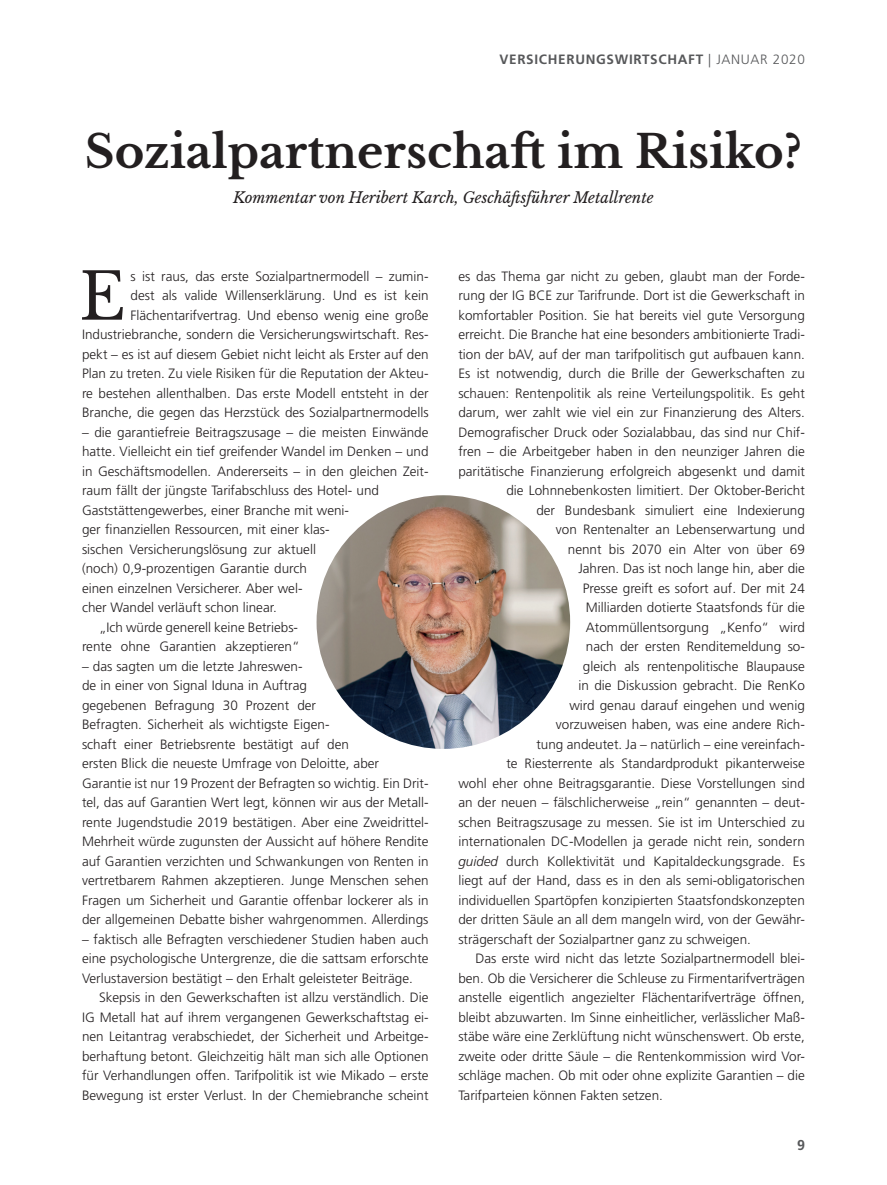
<style>
.page{position:relative;width:887px;height:1185px;background:#fff}
.page>*{position:absolute;margin:0;border:0;box-sizing:border-box;transform-origin:0 0}
.t1{font:64.2px "Libre Baskerville";color:#231f20}
.t2{font:700 45px "Libre Baskerville";color:#231f20}
.t3{font:italic 15px "Libre Baskerville";color:#231f20}
.t4{font:700 14.25px "Frutiger LT Pro";color:#57585a}
.t5{font:300 13.5px/19.5px "Frutiger LT Pro";color:#231f20;text-align:justify}
.t6{font:700 13.5px "Frutiger LT Pro";letter-spacing:.05em;color:#57585a}
.s1{font-weight:300}
.s2{font-style:italic}
</style>
<div class="page">
<img style="left:317px;top:495px;width:253px;height:254px;border-radius:127px">
<p class="t6" style="left:499px;top:51px;width:307px">VERSICHERUNGSWIRTSCHAFT <span class="s1">| JANUAR 2020</span></p>
<h2 class="t2" style="left:85px;top:124px;width:718px">Sozialpartnerschaft im Risiko?</h2>
<p class="t3" style="left:233px;top:188px;width:422px">Kommentar von Heribert Karch, Geschäftsführer Metallrente</p>
<h1 class="t1" style="left:79px;top:257px;width:48px">E</h1>
<p class="t5" style="left:82px;top:266px;width:348px;text-align:right">s ist raus, das erste Sozialpartnermodell – zumin-<br>dest als valide Willenserklärung. Und es ist kein Flächentarifvertrag. Und ebenso wenig eine große Industriebranche, sondern die Versicherungswirtschaft. Res&shy;pekt – es ist auf diesem Gebiet nicht leicht als Erster auf den Plan zu treten. Zu viele Risiken für die Reputation der Akteu&shy;re bestehen allenthalben. Das erste Modell entsteht in der Branche, die gegen das Herzstück des Sozialpartnermodells</p>
<p class="t5" style="left:82px;top:422px;width:348px">– die garantiefreie Beitragszusage – die meisten Einwände</p>
<p class="t5" style="left:82px;top:442px;width:348px">hatte. Vielleicht ein tief greifender Wandel im Denken – und</p>
<p class="t5" style="left:82px;top:461px;width:348px">in Geschäftsmodellen. Andererseits – in den gleichen Zeit-</p>
<p class="t5" style="left:82px;top:481px;width:299px">raum fällt der jüngste Tarifabschluss des Hotel- und</p>
<p class="t5" style="left:82px;top:500px;width:269px">Gaststättengewerbes, einer Branche mit weni-</p>
<p class="t5" style="left:82px;top:520px;width:249px">ger finanziellen Ressourcen, mit einer klas-</p>
<p class="t5" style="left:82px;top:539px;width:235px">sischen Versicherungslösung zur aktuell</p>
<p class="t5" style="left:82px;top:559px;width:227px">(noch) 0,9-prozentigen Garantie durch</p>
<p class="t5" style="left:82px;top:578px;width:222px">einen einzelnen Versicherer. Aber wel-</p>
<p class="t5" style="left:82px;top:598px;width:196px">cher Wandel verläuft schon linear.</p>
<p class="t5" style="left:99px;top:617px;width:201px">„Ich würde generell keine Betriebs-</p>
<p class="t5" style="left:82px;top:637px;width:219px">rente ohne Garantien akzeptieren“</p>
<p class="t5" style="left:82px;top:656px;width:348px;text-align:left">– das sagten um die letzte Jahreswen-<br>de in einer von Signal Iduna in Auftrag<br>gegebenen Befragung 30 Prozent der<br>Befragten. Sicherheit als wichtigste Eigen-<br>schaft einer Betriebsrente bestätigt auf den<br>ersten Blick die neueste Umfrage von Deloitte, aber Garantie ist nur 19 Prozent der Befragten so wichtig. Ein Drit&shy;tel, das auf Garantien Wert legt, können wir aus der Metall&shy;rente Jugendstudie 2019 bestätigen. Aber eine Zweidrittel-Mehrheit würde zugunsten der Aussicht auf höhere Rendite auf Garantien verzichten und Schwankungen von Renten in vertretbarem Rahmen akzeptieren. Junge Menschen sehen Fragen um Sicherheit und Garantie offenbar lockerer als in der allgemeinen Debatte bisher wahrgenommen. Allerdings</p>
<p class="t5" style="left:82px;top:929px;width:348px">– faktisch alle Befragten verschiedener Studien haben auch eine psychologische Untergrenze, die die sattsam erforschte Verlustaversion bestätigt – den Erhalt geleisteter Beiträge.</p>
<p class="t5" style="left:82px;top:988px;width:348px;text-indent:17px">Skepsis in den Gewerkschaften ist allzu verständlich. Die IG Metall hat auf ihrem vergangenen Gewerkschaftstag ei&shy;nen Leitantrag verabschiedet, der Sicherheit und Arbeitge&shy;berhaftung betont. Gleichzeitig hält man sich alle Optionen für Verhandlungen offen. Tarifpolitik ist wie Mikado – erste Bewegung ist erster Verlust. In der Chemiebranche scheint</p>
<p class="t5" style="left:458px;top:266px;width:348px">es das Thema gar nicht zu geben, glaubt man der Forde-</p>
<p class="t5" style="left:458px;top:286px;width:348px">rung der IG BCE zur Tarifrunde. Dort ist die Gewerkschaft in</p>
<p class="t5" style="left:458px;top:305px;width:348px">komfortabler Position. Sie hat bereits viel gute Versorgung</p>
<p class="t5" style="left:458px;top:325px;width:348px">erreicht. Die Branche hat eine besonders ambitionierte Tradi-</p>
<p class="t5" style="left:458px;top:344px;width:348px">tion der bAV, auf der man tarifpolitisch gut aufbauen kann.</p>
<p class="t5" style="left:458px;top:364px;width:348px">Es ist notwendig, durch die Brille der Gewerkschaften zu</p>
<p class="t5" style="left:458px;top:383px;width:348px">schauen: Rentenpolitik als reine Verteilungspolitik. Es geht</p>
<p class="t5" style="left:458px;top:403px;width:348px">darum, wer zahlt wie viel ein zur Finanzierung des Alters.</p>
<p class="t5" style="left:458px;top:422px;width:348px">Demografischer Druck oder Sozialabbau, das sind nur Chif-</p>
<p class="t5" style="left:458px;top:442px;width:348px">fren – die Arbeitgeber haben in den neunziger Jahren die</p>
<p class="t5" style="left:458px;top:461px;width:348px">paritätische Finanzierung erfolgreich abgesenkt und damit</p>
<p class="t5" style="left:506px;top:481px;width:300px">die Lohnnebenkosten limitiert. Der Oktober-Bericht</p>
<p class="t5" style="left:536px;top:500px;width:270px">der Bundesbank simuliert eine Indexierung</p>
<p class="t5" style="left:556px;top:520px;width:250px">von Rentenalter an Lebenserwartung und</p>
<p class="t5" style="left:568px;top:539px;width:238px">nennt bis 2070 ein Alter von über 69</p>
<p class="t5" style="left:578px;top:559px;width:228px">Jahren. Das ist noch lange hin, aber die</p>
<p class="t5" style="left:583px;top:578px;width:224px">Presse greift es sofort auf. Der mit 24</p>
<p class="t5" style="left:586px;top:598px;width:220px">Milliarden dotierte Staatsfonds für die</p>
<p class="t5" style="left:586px;top:617px;width:220px">Atommüllentsorgung „Kenfo“ wird</p>
<p class="t5" style="left:586px;top:637px;width:221px">nach der ersten Renditemeldung so-</p>
<p class="t5" style="left:583px;top:656px;width:224px">gleich als rentenpolitische Blaupause</p>
<p class="t5" style="left:578px;top:676px;width:228px">in die Diskussion gebracht. Die RenKo</p>
<p class="t5" style="left:569px;top:695px;width:237px">wird genau darauf eingehen und wenig</p>
<p class="t5" style="left:556px;top:715px;width:251px">vorzuweisen haben, was eine andere Rich-</p>
<p class="t5" style="left:536px;top:734px;width:270px">tung andeutet. Ja – natürlich – eine vereinfach-</p>
<p class="t5" style="left:506px;top:754px;width:300px">te Riesterrente als Standardprodukt pikanterweise</p>
<p class="t5" style="left:458px;top:773px;width:348px">wohl eher ohne Beitragsgarantie. Diese Vorstellungen sind</p>
<p class="t5" style="left:458px;top:793px;width:348px">an der neuen – fälschlicherweise „rein“ genannten – deut-</p>
<p class="t5" style="left:458px;top:812px;width:348px">schen Beitragszusage zu messen. Sie ist im Unterschied zu</p>
<p class="t5" style="left:458px;top:832px;width:348px">internationalen DC-Modellen ja gerade nicht rein, sondern</p>
<p class="t5" style="left:458px;top:851px;width:348px"><span class="s2">guided</span> durch Kollektivität und Kapitaldeckungsgrade. Es</p>
<p class="t5" style="left:458px;top:871px;width:348px">liegt auf der Hand, dass es in den als semi-obligatorischen</p>
<p class="t5" style="left:458px;top:890px;width:348px">individuellen Spartöpfen konzipierten Staatsfondskonzepten</p>
<p class="t5" style="left:458px;top:910px;width:348px">der dritten Säule an all dem mangeln wird, von der Gewähr-</p>
<p class="t5" style="left:458px;top:929px;width:294px">strägerschaft der Sozialpartner ganz zu schweigen.</p>
<p class="t5" style="left:475px;top:949px;width:331px">Das erste wird nicht das letzte Sozialpartnermodell blei-</p>
<p class="t5" style="left:458px;top:968px;width:348px">ben. Ob die Versicherer die Schleuse zu Firmentarifverträgen</p>
<p class="t5" style="left:458px;top:988px;width:348px">anstelle eigentlich angezielter Flächentarifverträge öffnen,</p>
<p class="t5" style="left:458px;top:1007px;width:348px">bleibt abzuwarten. Im Sinne einheitlicher, verlässlicher Maß-</p>
<p class="t5" style="left:458px;top:1026px;width:348px">stäbe wäre eine Zerklüftung nicht wünschenswert. Ob erste,</p>
<p class="t5" style="left:458px;top:1046px;width:348px">zweite oder dritte Säule – die Rentenkommission wird Vor-</p>
<p class="t5" style="left:458px;top:1065px;width:348px">schläge machen. Ob mit oder ohne explizite Garantien – die</p>
<p class="t5" style="left:458px;top:1085px;width:206px">Tarifparteien können Fakten setzen.</p>
<p class="t4" style="left:797px;top:1136px;width:9px">9</p>
</div>
